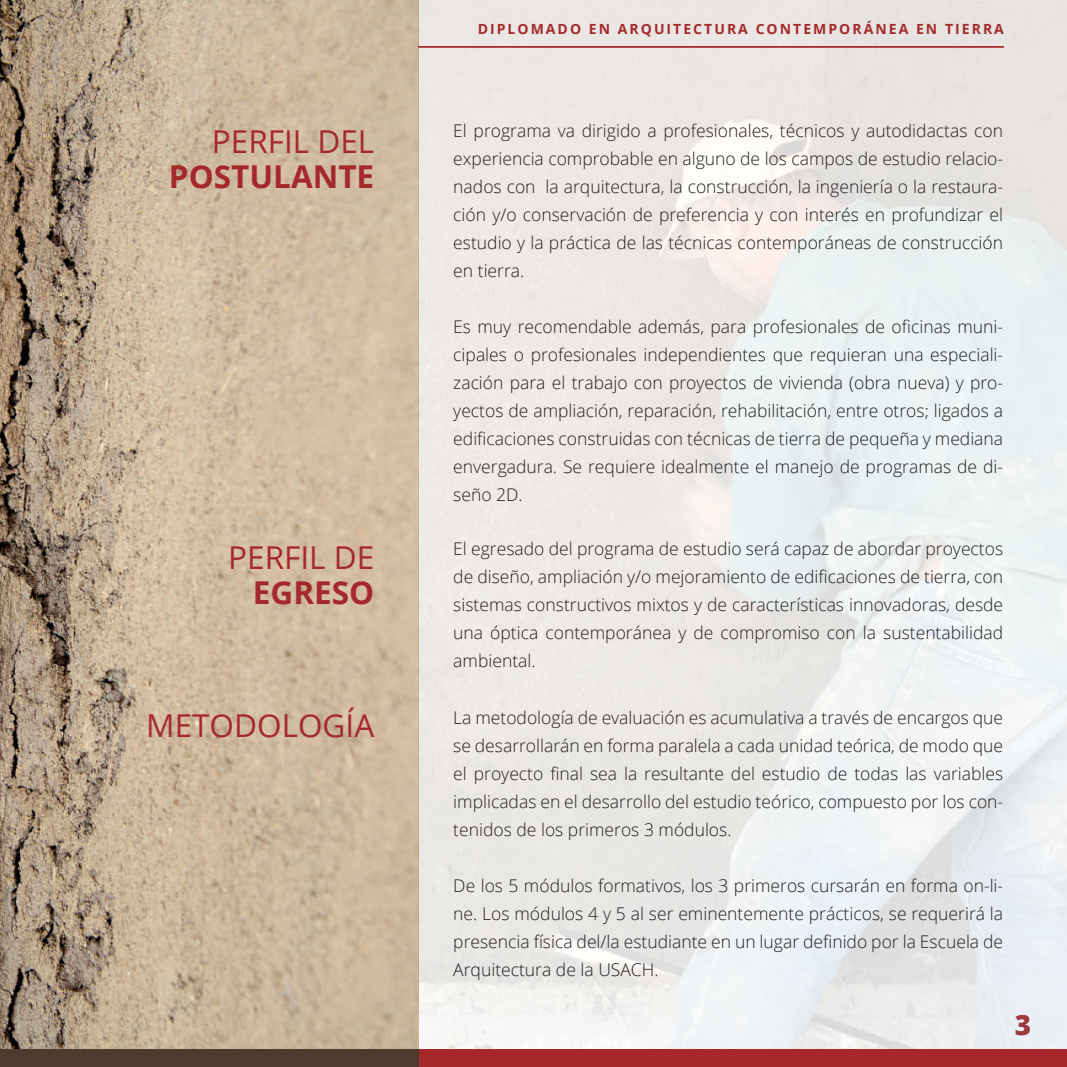
<style>
.page{position:relative;width:1067px;height:1067px;background:#fff}
.page>*{position:absolute;margin:0;border:0;box-sizing:border-box;transform-origin:0 0}
.t1{font:31.5px "Open Sans";color:#a5292a}
.t2{font:700 31.5px "Open Sans";color:#a5292a}
.t3{font:800 28px "Open Sans";color:#a5292a}
.t4{font:300 17.5px/28px "Open Sans";color:#231f20;text-align:justify}
.t5{font:700 14px "Open Sans";letter-spacing:.145em;color:#a5292a}
</style>
<div class="page">
<img style="left:0;top:0;width:418px;height:1049px">
<hr style="left:418px;top:46px;width:586px;height:2px;background:#a5292a">
<div style="left:418px;top:1049px;width:649px;height:18px;background:#a5292a"></div>
<div style="left:0;top:1049px;width:418px;height:18px;background:#4e3a2f"></div>
<h1 class="t1" style="left:212px;top:120px;width:164px">PERFIL DEL</h1>
<h1 class="t2" style="left:169px;top:154px;width:207px">POSTULANTE</h1>
<h1 class="t1" style="left:228px;top:536px;width:148px">PERFIL DE</h1>
<h1 class="t2" style="left:253px;top:570px;width:123px">EGRESO</h1>
<h1 class="t1" style="left:146px;top:704px;width:229px">METODOLOGÍA</h1>
<p class="t5" style="left:478px;top:19px;width:528px">DIPLOMADO EN ARQUITECTURA CONTEMPORÁNEA EN TIERRA</p>
<p class="t4" style="left:453px;top:116px;width:551px">El programa va dirigido a profesionales, técnicos y autodidactas con experiencia comprobable en alguno de los campos de estudio relacio&shy;nados con la arquitectura, la construcción, la ingeniería o la restaura&shy;ción y/o conservación de preferencia y con interés en profundizar el estudio y la práctica de las técnicas contemporáneas de construcción en tierra.</p>
<p class="t4" style="left:453px;top:312px;width:551px">Es muy recomendable además, para profesionales de oficinas muni&shy;cipales o profesionales independientes que requieran una especiali&shy;zación para el trabajo con proyectos de vivienda (obra nueva) y pro&shy;yectos de ampliación, reparación, rehabilitación, entre otros; ligados a edificaciones construidas con técnicas de tierra de pequeña y mediana envergadura. Se requiere idealmente el manejo de programas de di&shy;seño 2D.</p>
<p class="t4" style="left:453px;top:534px;width:551px">El egresado del programa de estudio será capaz de abordar proyectos de diseño, ampliación y/o mejoramiento de edificaciones de tierra, con sistemas constructivos mixtos y de características innovadoras, desde una óptica contemporánea y de compromiso con la sustentabilidad ambiental.</p>
<p class="t4" style="left:453px;top:703px;width:551px">La metodología de evaluación es acumulativa a través de encargos que se desarrollarán en forma paralela a cada unidad teórica, de modo que el proyecto final sea la resultante del estudio de todas las variables implicadas en el desarrollo del estudio teórico, compuesto por los con&shy;tenidos de los primeros 3 módulos.</p>
<p class="t4" style="left:453px;top:871px;width:551px">De los 5 módulos formativos, los 3 primeros cursarán en forma on-li&shy;ne. Los módulos 4 y 5 al ser eminentemente prácticos, se requerirá la presencia física del/la estudiante en un lugar definido por la Escuela de Arquitectura de la USACH.</p>
<h2 class="t3" style="left:1014px;top:1003px;width:18px">3</h2>
</div>
